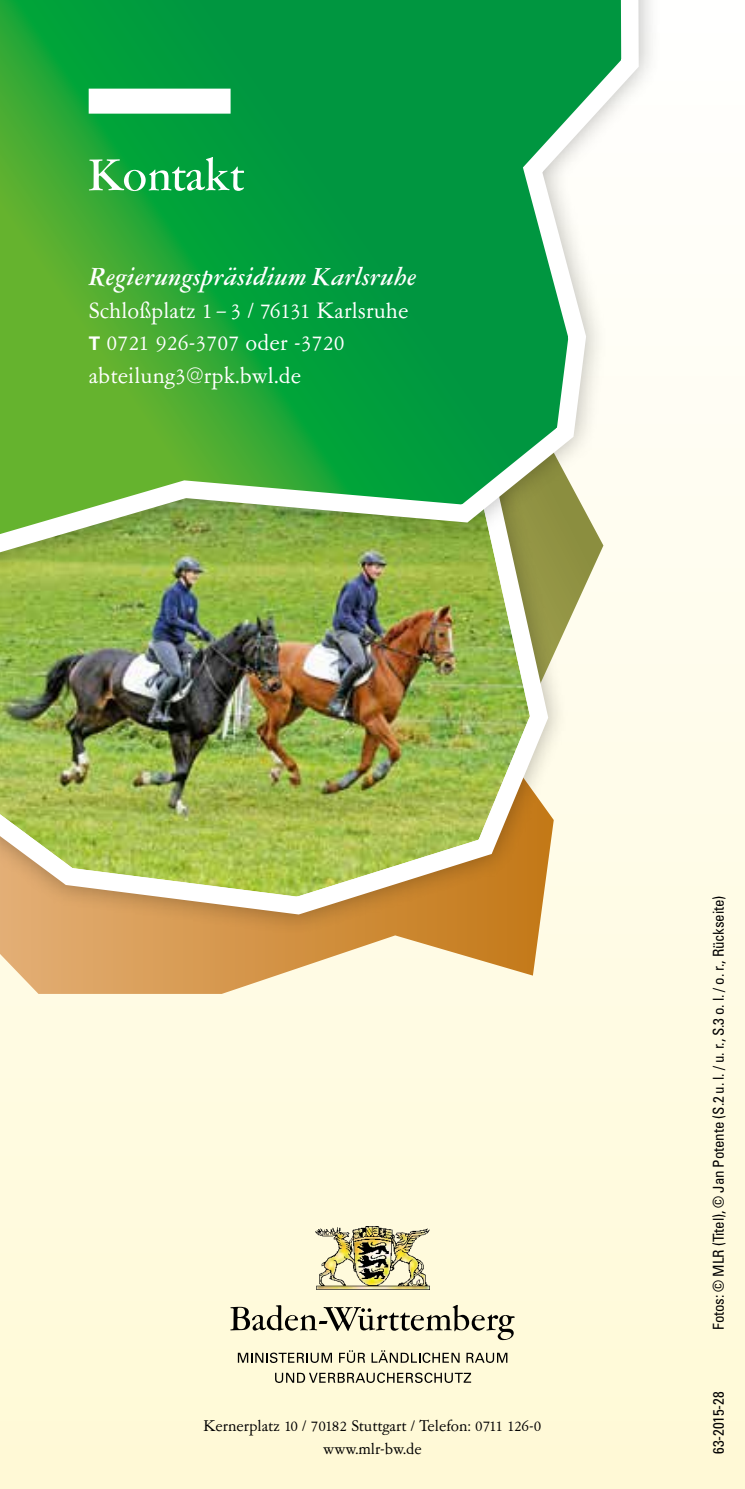
<style>
.page{position:relative;width:745px;height:1489px;background:#fff}
.page>*{position:absolute;margin:0;border:0;box-sizing:border-box;transform-origin:0 0}
.t1{font:500 50px "Garamont Amst SH";letter-spacing:.005em;color:#fff}
.t2{font:27.5px "Garamont Amst SB Med Ita";letter-spacing:.025em;color:#fff}
.t3{font:25px/32.5px "Garamont Amst SB";letter-spacing:.005em;color:#fff}
.t4{font:17.5px/22.5px "Garamont Amst SB";color:#000;text-align:center}
.t5{font:condensed 15px "Univers";letter-spacing:-.01em;color:#000}
.s1{font-family:"Univers";font-weight:700;font-size:18.75px}
</style>
<div class="page">
<div style="left:0;top:0;width:744px;height:1488px;background:linear-gradient(to bottom,#fff,#fff9d6)"></div>
<svg style="left:0;top:935px;width:553px;height:58px;background:#e5bd87"></svg>
<div style="left:568px;top:584px;width:35px;height:238px;background:#fffceb"></div>
<div style="left:0;top:378px;width:568px;height:557px;background:#000;opacity:.3"></div>
<img style="left:0;top:584px;width:561px;height:341px">
<div style="left:0;top:0;width:662px;height:584px;background:#000;opacity:.3"></div>
<svg style="left:0;top:0;width:654px;height:575px;background:#49af59"></svg>
<div style="left:89px;top:89px;width:141px;height:25px;background:#fff"></div>
<img style="left:315px;top:1226px;width:120px;height:63px">
<svg style="left:230px;top:1304px;width:284px;height:35px;background:#cdc9af"></svg>
<svg style="left:238px;top:1352px;width:94px;height:10px"></svg>
<svg style="left:339px;top:1350px;width:26px;height:12px"></svg>
<svg style="left:371px;top:1350px;width:88px;height:12px"></svg>
<svg style="left:466px;top:1352px;width:41px;height:10px"></svg>
<svg style="left:275px;top:1372px;width:196px;height:10px;background:#b3af98"></svg>
<h1 class="t1" style="left:89px;top:151px;width:157px">Kontakt</h1>
<h2 class="t2" style="left:89px;top:263px;width:329px">Regierungspräsidium Karlsruhe</h2>
<h3 class="t3" style="left:89px;top:295px;width:321px">Schloßplatz 1 – 3 / 76131 Karlsruhe<br><span class="s1">T</span> 0721 926-3707 oder -3720 abteilung3@rpk.bwl.de</h3>
<p class="t4" style="left:203px;top:1414px;width:339px">Kernerplatz 10 / 70182 Stuttgart / Telefon: 0711 126-0 www.mlr-bw.de</p>
<p class="t5" style="left:708px;top:1329px;width:436px;rotate:-90deg">Fotos: © MLR (Titel), © Jan Potente (S.2 u. l. / u. r., S.3 o. l. / o. r., Rückseite)</p>
<p class="t5" style="left:708px;top:1453px;width:63px;rotate:-90deg">63-2015-28</p>
</div>
